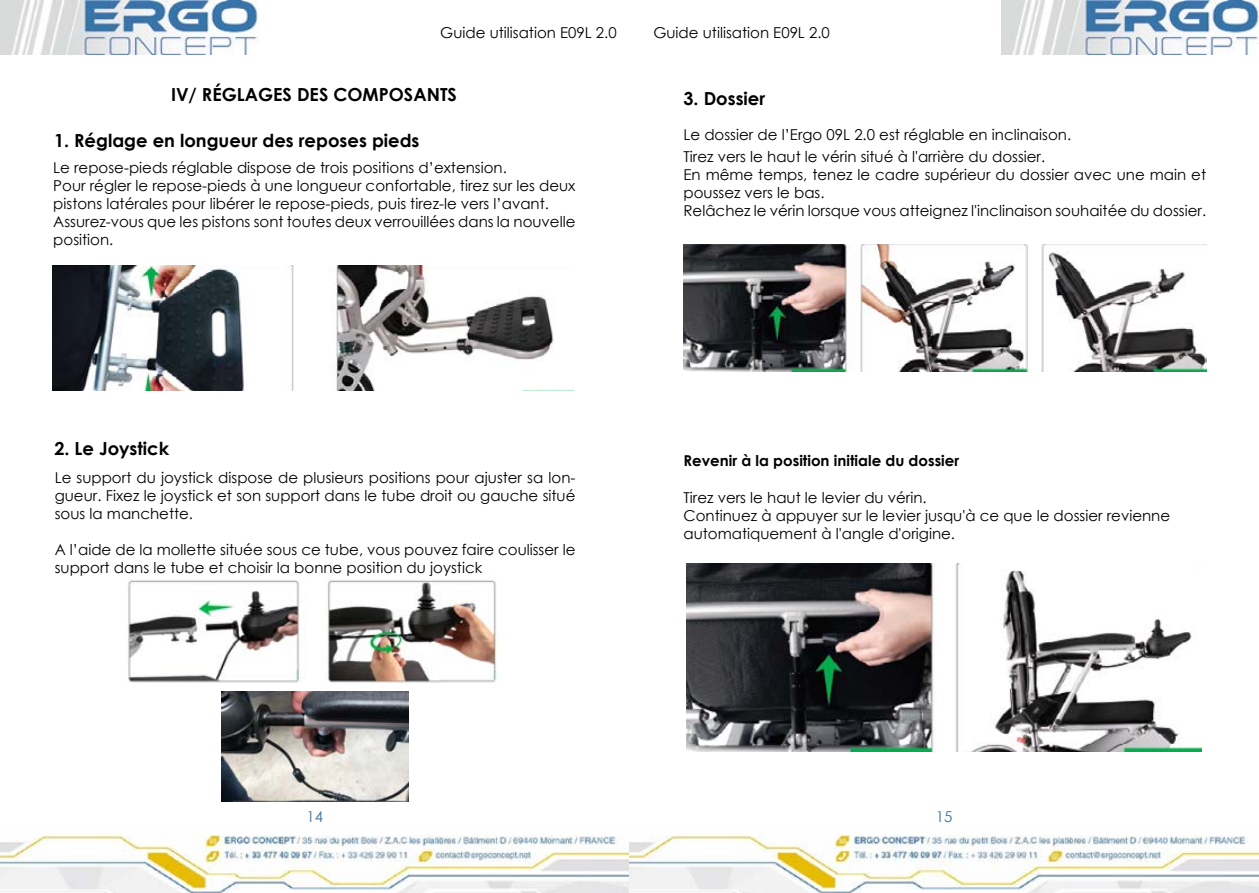
<style>
.page{position:relative;width:1259px;height:893px;background:#fff}
.page>*{position:absolute;margin:0;border:0;box-sizing:border-box;transform-origin:0 0}
.t1{font:700 18px "Century Gothic";color:#000}
.t2{font:15px/18px "Century Gothic";color:#000}
.t3{font:700 15px "Century Gothic";color:#000}
.t4{font:15px "Century Gothic";color:#43729d}
</style>
<div class="page">
<img style="left:0;top:0;width:258px;height:54px">
<img style="left:1001px;top:0;width:258px;height:54px">
<img style="left:0;top:834px;width:1259px;height:59px">
<img style="left:53px;top:265px;width:520px;height:125px">
<img style="left:221px;top:691px;width:187px;height:110px">
<img style="left:128px;top:580px;width:374px;height:103px">
<img style="left:683px;top:245px;width:523px;height:126px">
<img style="left:687px;top:563px;width:514px;height:188px">
<p class="t2" style="left:440px;top:24px;width:178px">Guide utilisation E09L 2.0</p>
<p class="t2" style="left:653px;top:24px;width:178px">Guide utilisation E09L 2.0</p>
<p class="t1" style="left:171px;top:80px;width:287px">IV/ RÉGLAGES DES COMPOSANTS</p>
<p class="t1" style="left:54px;top:127px;width:367px">1. Réglage en longueur des reposes pieds</p>
<p class="t2" style="left:53px;top:158px;width:523px">Le repose-pieds réglable dispose de trois positions d’extension.<br>Pour régler le repose-pieds à une longueur confortable, tirez sur les deux pistons latérales pour libérer le repose-pieds, puis tirez-le vers l’avant.<br>Assurez-vous que les pistons sont toutes deux verrouillées dans la nouvelle position.</p>
<p class="t1" style="left:54px;top:435px;width:116px">2. Le Joystick</p>
<p class="t2" style="left:55px;top:469px;width:522px;text-align:justify">Le support du joystick dispose de plusieurs positions pour ajuster sa lon&shy;gueur. Fixez le joystick et son support dans le tube droit ou gauche situé sous la manchette.</p>
<p class="t2" style="left:55px;top:541px;width:522px">A l’aide de la mollette située sous ce tube, vous pouvez faire coulisser le support dans le tube et choisir la bonne position du joystick</p>
<p class="t1" style="left:683px;top:85px;width:83px">3. Dossier</p>
<p class="t2" style="left:683px;top:123px;width:389px;line-height:22px">Le dossier de l’Ergo 09L 2.0 est réglable en inclinaison.<br>Tirez vers le haut le vérin situé à l'arrière du dossier.</p>
<p class="t2" style="left:683px;top:165px;width:524px">En même temps, tenez le cadre supérieur du dossier avec une main et poussez vers le bas.<br>Relâchez le vérin lorsque vous atteignez l'inclinaison souhaitée du dossier.</p>
<p class="t3" style="left:683px;top:449px;width:277px">Revenir à la position initiale du dossier</p>
<p class="t2" style="left:683px;top:489px;width:488px">Tirez vers le haut le levier du vérin.<br>Continuez à appuyer sur le levier jusqu'à ce que le dossier revienne automatiquement à l'angle d'origine.</p>
<p class="t4" style="left:306px;top:806px;width:18px">14</p>
<p class="t4" style="left:936px;top:806px;width:18px">15</p>
</div>
